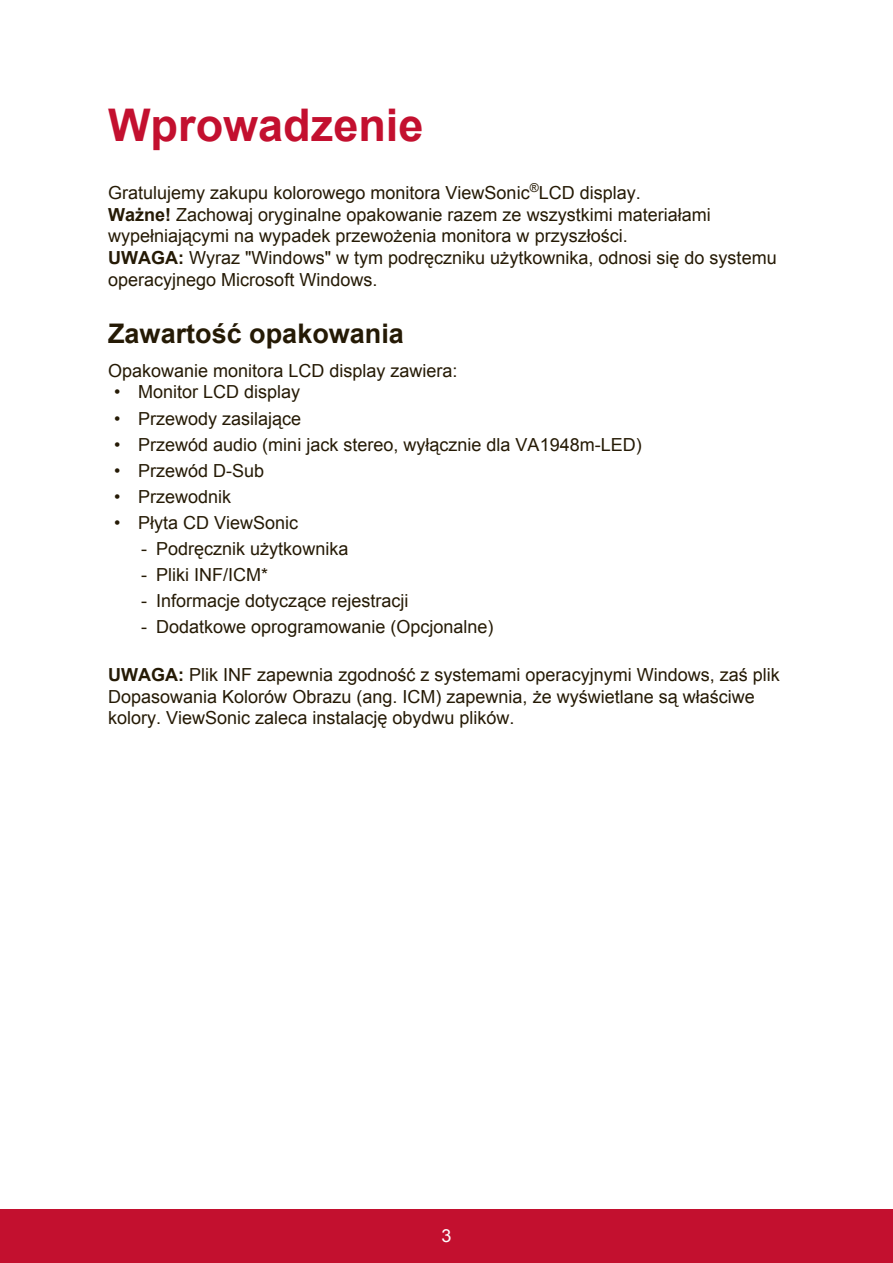
<style>
.page{position:relative;width:893px;height:1263px;background:#fff}
.page>*{position:absolute;margin:0;border:0;box-sizing:border-box;transform-origin:0 0}
.t1{font:700 45px "Arial";color:#c3102f}
.t2{font:700 27px "Arial";color:#251a05}
.t3{font:18px/21.6px "Arial";color:#251a05}
.t4{font:18px "Arial";color:#fff}
.s1{font-weight:700}
</style>
<div class="page">
<div style="left:0;top:1210px;width:892px;height:53px;background:#c3102f"></div>
<h1 class="t1" style="left:108px;top:95px;width:317px">Wprowadzenie</h1>
<p class="t3" style="left:108px;top:182px;width:669px">Gratulujemy zakupu kolorowego monitora ViewSonic<sup>®</sup>LCD display.<br><span class="s1">Ważne!</span> Zachowaj oryginalne opakowanie razem ze wszystkimi materiałami wypełniającymi na wypadek przewożenia monitora w przyszłości.<br><span class="s1">UWAGA:</span> Wyraz "Windows" w tym podręczniku użytkownika, odnosi się do systemu operacyjnego Microsoft Windows.</p>
<h2 class="t2" style="left:108px;top:316px;width:297px">Zawartość opakowania</h2>
<p class="t3" style="left:108px;top:360px;width:351px">Opakowanie monitora LCD display zawiera:</p>
<p class="t3" style="left:114px;top:381px;width:188px">• Monitor LCD display</p>
<p class="t3" style="left:114px;top:407px;width:189px">• Przewody zasilające</p>
<p class="t3" style="left:114px;top:434px;width:529px">• Przewód audio (mini jack stereo, wyłącznie dla VA1948m-LED)</p>
<p class="t3" style="left:114px;top:460px;width:152px">• Przewód D-Sub</p>
<p class="t3" style="left:114px;top:486px;width:119px">• Przewodnik</p>
<p class="t3" style="left:114px;top:512px;width:186px">• Płyta CD ViewSonic</p>
<p class="t3" style="left:141px;top:538px;width:209px">- Podręcznik użytkownika</p>
<p class="t3" style="left:141px;top:564px;width:128px">- Pliki INF/ICM*</p>
<p class="t3" style="left:141px;top:590px;width:269px">- Informacje dotyczące rejestracji</p>
<p class="t3" style="left:141px;top:616px;width:354px">- Dodatkowe oprogramowanie (Opcjonalne)</p>
<p class="t3" style="left:108px;top:664px;width:673px"><span class="s1">UWAGA:</span> Plik INF zapewnia zgodność z systemami operacyjnymi Windows, zaś plik<br>Dopasowania Kolorów Obrazu (ang. ICM) zapewnia, że wyświetlane są właściwe kolory. ViewSonic zaleca instalację obydwu plików.</p>
<p class="t4" style="left:441px;top:1223px;width:12px">3</p>
</div>
